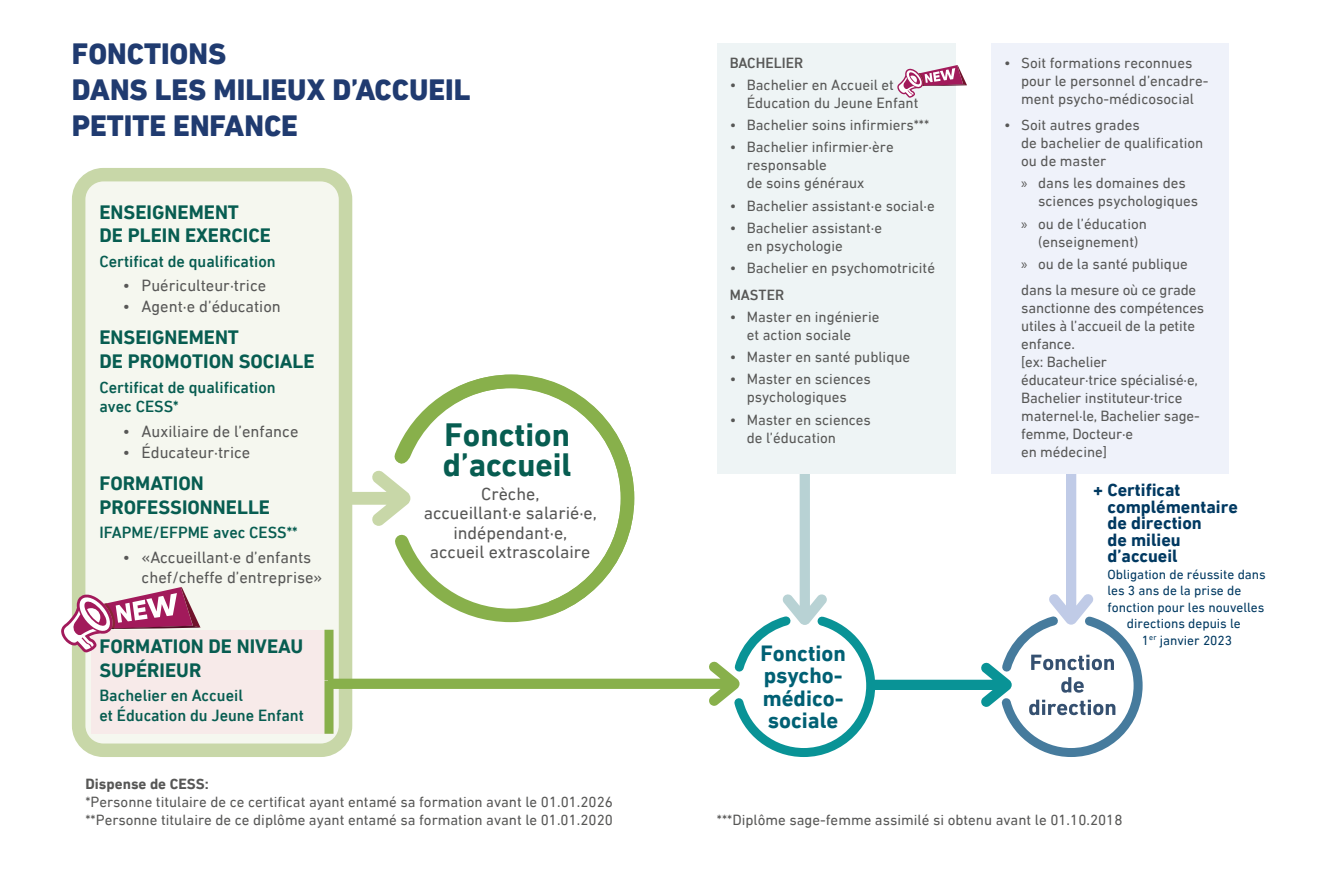
<style>
.page{position:relative;width:1324px;height:893px;background:#fff}
.page>*{position:absolute;margin:0;border:0;box-sizing:border-box;transform-origin:0 0}
.Sous_titre_cover{font:700 33px/30px "DIN Next LT Pro";color:#075d51}
.Titre_cover{font:800 30px/36px "DIN Next LT Pro";color:#203b70}
.t1{font:700 22.5px/22.5px "DIN Next LT Pro";color:#006074}
.Sous_titre_cover-2{font:700 19.8px/23.7px "DIN Next LT Pro";color:#075d51}
.Sous_titre_cover-3{font:18px/19.5px "DIN Next LT Pro";color:#575756;text-align:center}
.t2{font:700 18px/16.5px "DIN Next LT Pro";color:#003961}
.Sous_titre_cover-4{font:500 16.5px/24.5px "DIN Next LT Pro";color:#075d51}
.Sous_titre_cover-5{font:16.5px/19.8px "DIN Next LT Pro";color:#575756}
.t3{font:15px/18px "DIN Next LT Pro";color:#575756}
.t4{font:700 15px "DIN Next LT Pro";color:#575756}
.t5{font:500 15px "DIN Next LT Pro";color:#575756}
.t6{font:13.5px "DIN Next LT Pro";color:#003961}
.s1{font-weight:400;color:#575756}
.s2{font-family:"Myriad Pro"}
</style>
<div class="page">
<div style="left:79px;top:175px;width:266px;height:575px;background:#f5f7ef;border-radius:25px"></div>
<div style="left:91px;top:630px;width:242px;height:60px;background:#f7eae9"></div>
<div style="left:91px;top:680px;width:242px;height:54px;background:#f7eae9"></div>
<div style="left:72px;top:168px;width:280px;height:589px;border:14px solid #c8d7a8;border-radius:25px"></div>
<svg style="left:61px;top:587px;width:139px;height:66px"></svg>
<svg style="left:394px;top:374px;width:237px;height:96px"></svg>
<div style="left:991px;top:44px;width:237px;height:430px;background:#eff2fa"></div>
<div style="left:717px;top:44px;width:238px;height:430px;background:#eef4f5"></div>
<svg style="left:897px;top:65px;width:70px;height:33px"></svg>
<svg style="left:300px;top:470px;width:843px;height:287px"></svg>
<p class="Titre_cover" style="left:72px;top:36px;width:400px">FONCTIONS<br>DANS LES MILIEUX D’ACCUEIL<br>PETITE ENFANCE</p>
<p class="Sous_titre_cover-2" style="left:99px;top:200px;width:173px">ENSEIGNEMENT<br>DE PLEIN EXERCICE</p>
<p class="Sous_titre_cover-4" style="left:99px;top:249px;width:178px">Certificat de qualification</p>
<p class="Sous_titre_cover-5" style="left:123px;top:276px;width:145px">• Puériculteur·trice</p>
<p class="Sous_titre_cover-5" style="left:123px;top:296px;width:159px">• Agent·e d’éducation</p>
<p class="Sous_titre_cover-2" style="left:99px;top:326px;width:141px">ENSEIGNEMENT</p>
<p class="Sous_titre_cover-2" style="left:99px;top:350px;width:217px">DE PROMOTION SOCIALE</p>
<p class="Sous_titre_cover-4" style="left:99px;top:375px;width:178px">Certificat de qualification</p>
<p class="Sous_titre_cover-4" style="left:123px;top:395px;width:57px;text-indent:-23px">avec CESS* <span class="s1">•</span></p>
<p class="Sous_titre_cover-5" style="left:141px;top:421px;width:158px">Auxiliaire de l’enfance</p>
<p class="Sous_titre_cover-5" style="left:123px;top:442px;width:9px">•</p>
<p class="Sous_titre_cover-5" style="left:141px;top:442px;width:110px">Éducateur·trice</p>
<h3 class="Sous_titre_cover-2" style="left:99px;top:471px;width:172px">FORMATION<br>PROFESSIONNELLE</h3>
<p class="Sous_titre_cover-4" style="left:99px;top:520px;width:200px">IFAPME/EFPME avec CESS**</p>
<p class="Sous_titre_cover-5" style="left:141px;top:547px;width:182px;text-indent:-19px">• «Accueillant·e d’enfants chef/cheffe d’entreprise»</p>
<h3 class="Sous_titre_cover-2" style="left:99px;top:634px;width:205px">FORMATION DE NIVEAU<br>SUPÉRIEUR</h3>
<p class="Sous_titre_cover-4" style="left:99px;top:686px;width:206px;line-height:19.8px">Bachelier en Accueil<br>et Éducation du Jeune Enfant</p>
<p class="Sous_titre_cover" style="left:443px;top:420px;width:130px">Fonction d’accueil</p>
<p class="Sous_titre_cover-3" style="left:424px;top:484px;width:175px">Crèche,<br>accueillant·e salarié·e,</p>
<p class="Sous_titre_cover-3" style="left:430px;top:523px;width:162px">indépendant·e, accueil extrascolaire</p>
<p class="t4" style="left:85px;top:775px;width:125px">Dispense de CESS:</p>
<p class="t3" style="left:85px;top:792px;width:529px">*Personne titulaire de ce certificat ayant entamé sa formation avant le 01.01.2026 **Personne titulaire de ce diplôme ayant entamé sa formation avant le 01.01.2020</p>
<p class="t5" style="left:729px;top:54px;width:75px">BACHELIER</p>
<p class="t3" style="left:746px;top:76px;width:173px;text-indent:-17px">• Bachelier en Accueil et<br>Éducation du Jeune Enfant</p>
<p class="t3" style="left:729px;top:116px;width:201px">• Bachelier soins infirmiers***</p>
<p class="t3" style="left:746px;top:138px;width:148px;text-indent:-17px">• Bachelier infirmier·ère responsable<br>de soins généraux</p>
<p class="t3" style="left:729px;top:196px;width:206px">• Bachelier assistant·e social·e</p>
<p class="t3" style="left:746px;top:219px;width:137px;text-indent:-17px">• Bachelier assistant·e en psychologie</p>
<p class="t3" style="left:729px;top:259px;width:207px">• Bachelier en psychomotricité</p>
<p class="t5" style="left:729px;top:286px;width:56px">MASTER</p>
<p class="t3" style="left:746px;top:308px;width:134px;text-indent:-17px">• Master en ingénierie et action sociale</p>
<p class="t3" style="left:729px;top:348px;width:182px">• Master en santé publique</p>
<p class="t3" style="left:729px;top:370px;width:143px;text-align:center">• Master en sciences psychologiques</p>
<p class="t3" style="left:746px;top:410px;width:126px;text-indent:-17px">• Master en sciences de l’éducation</p>
<h3 class="t1" style="left:760px;top:642px;width:87px">Fonction psycho&shy;médico&shy;sociale</h3>
<p class="t3" style="left:1021px;top:53px;width:189px;text-indent:-17px">• Soit formations reconnues pour le personnel d’encadre&shy;ment psycho-médicosocial</p>
<p class="t3" style="left:1021px;top:116px;width:184px;text-indent:-17px">• Soit autres grades<br>de bachelier de qualification ou de master</p>
<p class="t3" style="left:1038px;top:174px;width:161px;text-indent:-17px"><span class="s2">»</span> dans les domaines des sciences psychologiques</p>
<p class="t3" style="left:1021px;top:214px;width:127px;text-align:center"><span class="s2">»</span> ou de l’éducation (enseignement)</p>
<p class="t3" style="left:1021px;top:250px;width:177px;line-height:26.5px"><span class="s2">»</span> ou de la santé publique dans la mesure où ce grade</p>
<p class="t3" style="left:1021px;top:299px;width:185px">sanctionne des compétences utiles à l’accueil de la petite enfance.<br>[ex: Bachelier éducateur·trice spécialisé·e,<br>Bachelier instituteur·trice maternel·le, Bachelier sage&shy;femme, Docteur·e<br>en médecine]</p>
<p class="t2" style="left:1107px;top:482px;width:132px;text-indent:-14px">+ Certificat complémentaire de direction<br>de milieu d’accueil</p>
<p class="t6" style="left:1107px;top:566px;width:160px">Obligation de réussite dans</p>
<p class="t6" style="left:1107px;top:583px;width:135px">les 3 ans de la prise de</p>
<p class="t6" style="left:1107px;top:599px;width:158px">fonction pour les nouvelles</p>
<p class="t6" style="left:1126px;top:616px;width:115px">directions depuis le</p>
<p class="t6" style="left:1141px;top:632px;width:92px">1<sup>er</sup> janvier 2023</p>
<p class="t3" style="left:717px;top:811px;width:407px">***Diplôme sage-femme assimilé si obtenu avant le 01.10.2018</p>
</div>
